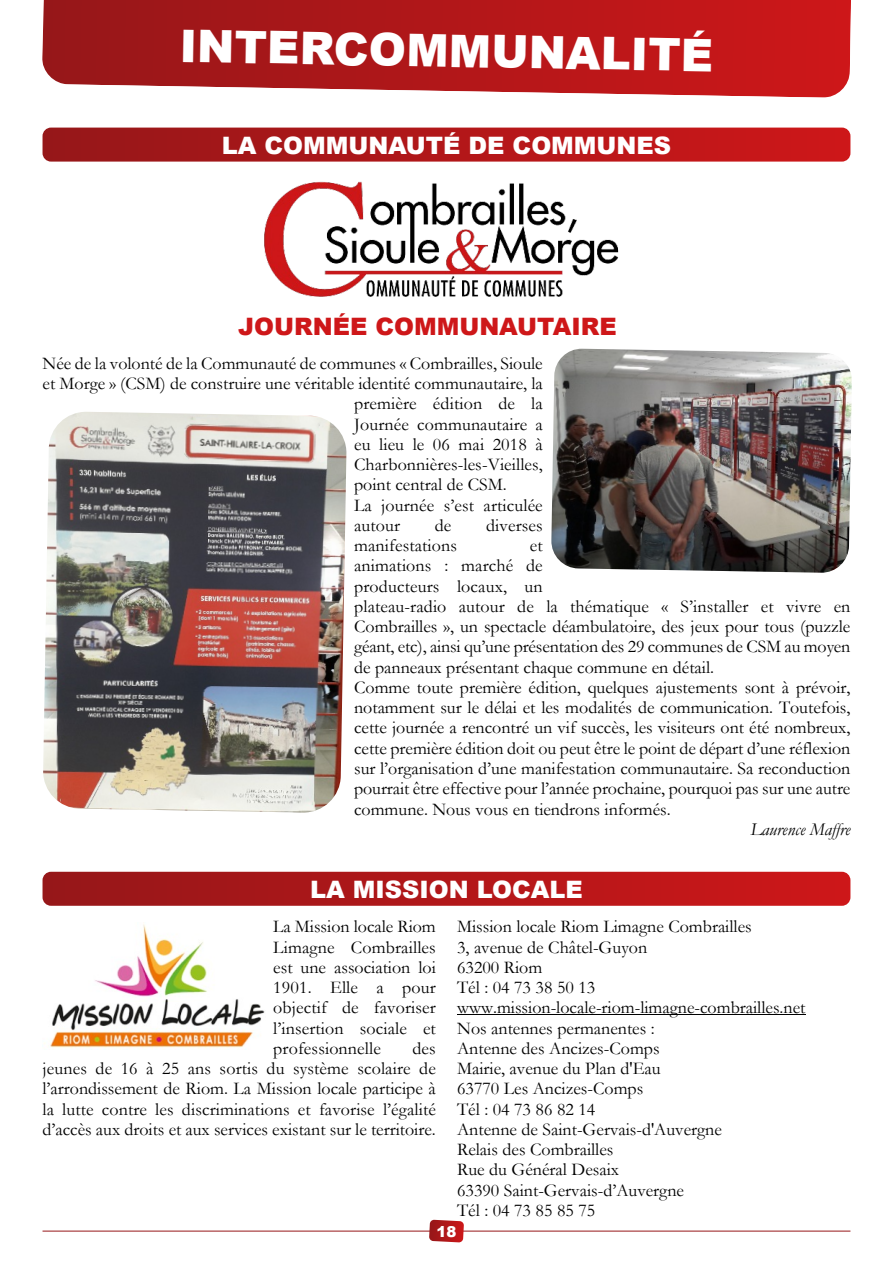
<style>
.page{position:relative;width:893px;height:1263px;background:#fff}
.page>*{position:absolute;margin:0;border:0;box-sizing:border-box;transform-origin:0 0}
.t1{font:900 45px "Arial";color:#fff}
.t2{font:900 24px "Arial";color:#fff}
.t3{font:900 24px "Arial";color:#ce1719}
.t4{font:18px/20.2px "Garamond";color:#000;text-align:justify}
.t5{font:italic 18px "Garamond";color:#000}
.t6{font:900 15px "Arial";color:#fff}
</style>
<div class="page">
<hr style="left:43px;top:1231px;width:807px;height:1px;background:#961719">
<svg style="left:429px;top:1220px;width:35px;height:22px"></svg>
<hr style="left:457px;top:1014px;width:348px;height:1px;background:#000">
<div style="left:43px;top:872px;width:807px;height:34px;background:linear-gradient(to right,#961719,#ce1719);border-radius:9px"></div>
<img style="left:44px;top:924px;width:221px;height:125px">
<img style="left:43px;top:412px;width:304px;height:401px">
<img style="left:551px;top:348px;width:301px;height:225px">
<img style="left:264px;top:181px;width:355px;height:116px">
<div style="left:43px;top:128px;width:807px;height:34px;background:linear-gradient(to right,#961719,#ce1719);border-radius:9px"></div>
<svg style="left:42px;top:0;width:809px;height:98px;background:#b8292b"></svg>
<h1 class="t1" style="left:180px;top:30px;width:535px;rotate:1deg">INTERCOMMUNALITÉ</h1>
<h2 class="t2" style="left:222px;top:137px;width:451px">LA COMMUNAUTÉ DE COMMUNES</h2>
<h2 class="t3" style="left:238px;top:318px;width:380px">JOURNÉE COMMUNAUTAIRE</h2>
<p class="t4" style="left:43px;top:355px;width:502px">Née de la volonté de la Communauté de communes « Combrailles, Sioule</p>
<p class="t4" style="left:43px;top:375px;width:502px">et Morge » (CSM) de construire une véritable identité communautaire, la</p>
<p class="t4" style="left:354px;top:396px;width:190px">première édition de la</p>
<p class="t4" style="left:354px;top:416px;width:190px">Journée communautaire a</p>
<p class="t4" style="left:354px;top:436px;width:190px">eu lieu le 06 mai 2018 à</p>
<p class="t4" style="left:354px;top:456px;width:190px">Charbonnières-les-Vieilles,</p>
<p class="t4" style="left:354px;top:477px;width:154px">point central de CSM.</p>
<p class="t4" style="left:354px;top:497px;width:190px">La journée s’est articulée</p>
<p class="t4" style="left:354px;top:517px;width:48px">autour</p>
<p class="t4" style="left:435px;top:517px;width:18px">de</p>
<p class="t4" style="left:486px;top:517px;width:58px">diverses</p>
<p class="t4" style="left:354px;top:537px;width:105px">manifestations</p>
<p class="t4" style="left:354px;top:537px;width:498px;text-align:left;text-indent:176px">et<br>animations : marché de<br>producteurs locaux, un<br>plateau-radio autour de la thématique « S’installer et vivre en Combrailles », un spectacle déambulatoire, des jeux pour tous (puzzle géant, etc), ainsi qu’une présentation des 29 communes de CSM au moyen de panneaux présentant chaque commune en détail.<br>Comme toute première édition, quelques ajustements sont à prévoir, notamment sur le délai et les modalités de communication. Toutefois, cette journée a rencontré un vif succès, les visiteurs ont été nombreux, cette première édition doit ou peut être le point de départ d’une réflexion sur l’organisation d’une manifestation communautaire. Sa reconduction pourrait être effective pour l’année prochaine, pourquoi pas sur une autre commune. Nous vous en tiendrons informés.</p>
<p class="t5" style="left:750px;top:823px;width:102px">Laurence Maffre</p>
<h2 class="t2" style="left:310px;top:881px;width:274px">LA MISSION LOCALE</h2>
<p class="t4" style="left:273px;top:919px;width:164px">La Mission locale Riom Limagne Combrailles est une association loi 1901. Elle a pour objectif de favoriser l’insertion sociale et professionnelle</p>
<p class="t4" style="left:43px;top:1040px;width:395px;text-indent:370px">des jeunes de 16 à 25 ans sortis du système scolaire de l’arrondissement de Riom. La Mission locale participe à la lutte contre les discriminations et favorise l’égalité d’accès aux droits et aux services existant sur le territoire.</p>
<p class="t4" style="left:457px;top:919px;width:350px;text-align:left">Mission locale Riom Limagne Combrailles<br>3, avenue de Châtel-Guyon<br>63200 Riom<br>Tél : 04 73 38 50 13 www.mission-locale-riom-limagne-combrailles.net<br>Nos antennes permanentes :<br>Antenne des Ancizes-Comps<br>Mairie, avenue du Plan d'Eau<br>63770 Les Ancizes-Comps<br>Tél : 04 73 86 82 14<br>Antenne de Saint-Gervais-d'Auvergne<br>Relais des Combrailles<br>Rue du Général Desaix<br>63390 Saint-Gervais-d’Auvergne<br>Tél : 04 73 85 85 75</p>
<p class="t6" style="left:436px;top:1226px;width:22px">18</p>
</div>
